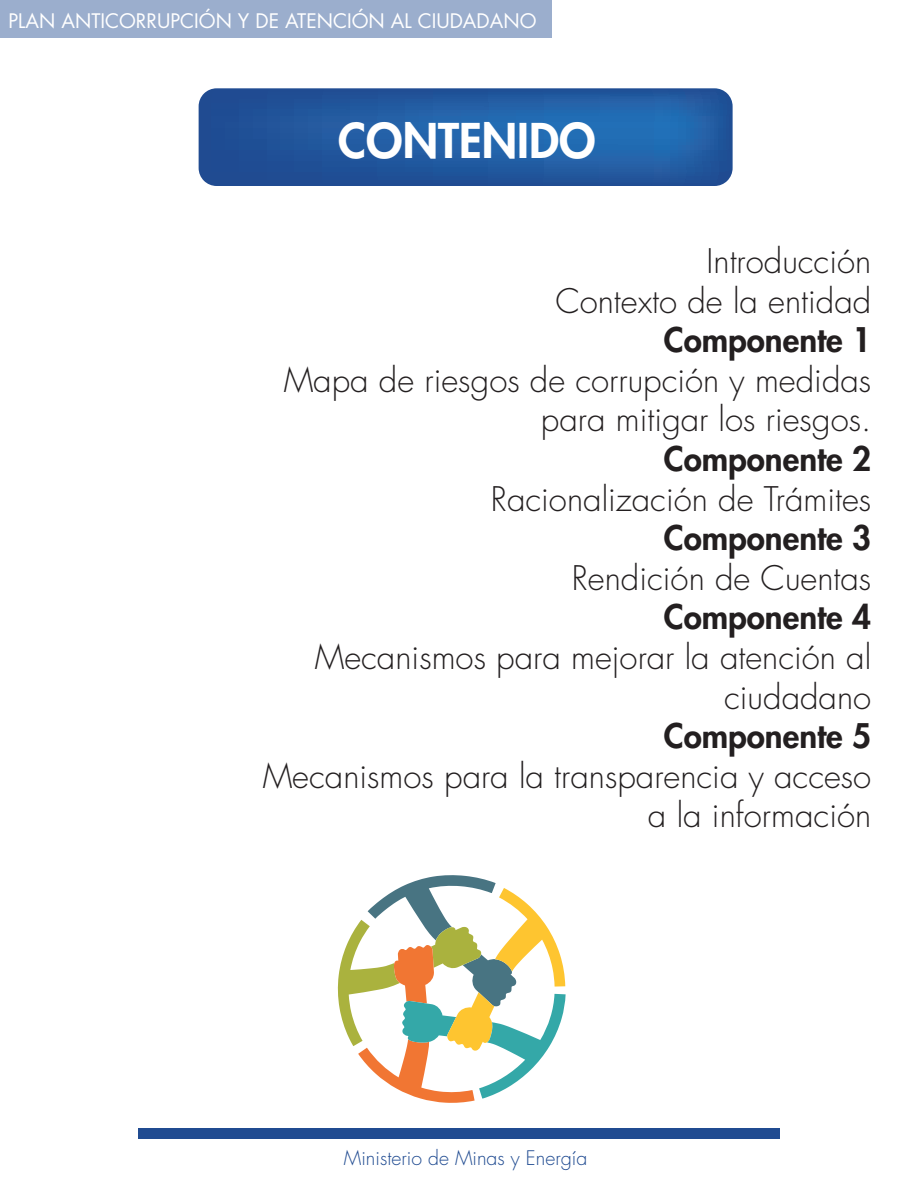
<style>
.page{position:relative;width:918px;height:1188px;background:#fff}
.page>*{position:absolute;margin:0;border:0;box-sizing:border-box;transform-origin:0 0}
.t1{font:800 46.65px "Futura Std";color:#fff}
.t2{font:300 33px/39.6px "Futura Std";color:#231f20;text-align:right}
.t3{font:800 33px "Futura Std";color:#231f20}
.t4{font:19.5px "Futura Std";color:#fff}
.t5{font:300 19.5px "Futura Std";color:#204b91}
</style>
<div class="page">
<div style="left:138px;top:1129px;width:642px;height:10px;background:#204b91"></div>
<svg style="left:199px;top:88px;width:534px;height:98px;background:#235ba1"></svg>
<div style="left:0;top:1px;width:551px;height:37px;background:#9baecd"></div>
<svg style="left:337px;top:875px;width:229px;height:228px"></svg>
<p class="t4" style="left:8px;top:8px;width:530px">PLAN ANTICORRUPCIÓN Y DE ATENCIÓN AL CIUDADANO</p>
<h1 class="t1" style="left:338px;top:111px;width:259px">CONTENIDO</h1>
<p class="t2" style="left:555px;top:242px;width:318px">Introducción<br>Contexto de la entidad</p>
<p class="t3" style="left:664px;top:319px;width:209px">Componente 1</p>
<p class="t2" style="left:284px;top:361px;width:589px">Mapa de riesgos de corrupción y medidas para mitigar los riesgos.</p>
<p class="t3" style="left:664px;top:438px;width:209px">Componente 2</p>
<p class="t2" style="left:491px;top:480px;width:382px">Racionalización de Trámites</p>
<p class="t3" style="left:664px;top:517px;width:209px">Componente 3</p>
<p class="t2" style="left:572px;top:559px;width:301px">Rendición de Cuentas</p>
<p class="t3" style="left:664px;top:596px;width:209px">Componente 4</p>
<p class="t2" style="left:315px;top:638px;width:558px">Mecanismos para mejorar la atención al ciudadano</p>
<p class="t3" style="left:664px;top:715px;width:209px">Componente 5</p>
<p class="t2" style="left:263px;top:757px;width:610px">Mecanismos para la transparencia y acceso a la información</p>
<p class="t5" style="left:344px;top:1146px;width:245px">Ministerio de Minas y Energía</p>
</div>
